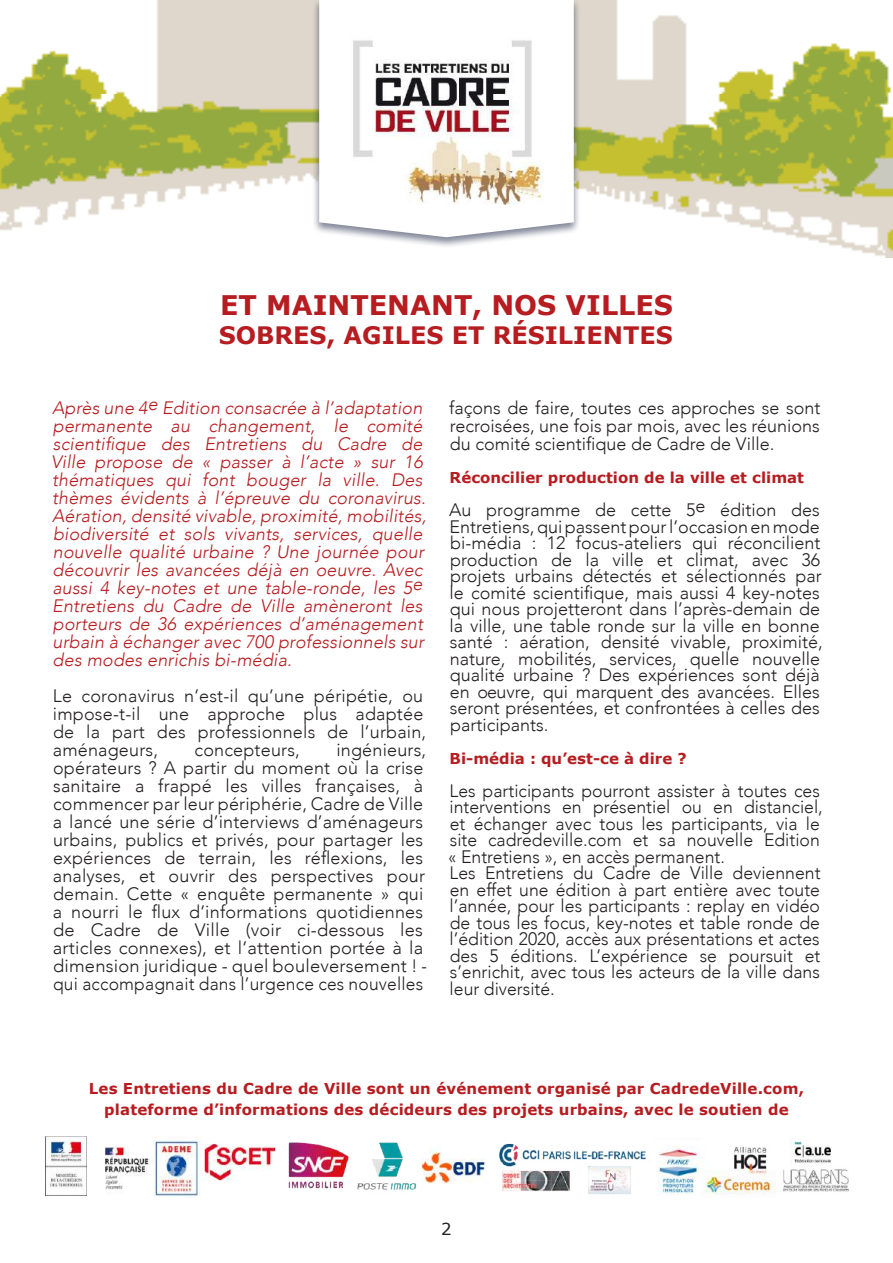
<style>
.page{position:relative;width:893px;height:1263px;background:#fff}
.page>*{position:absolute;margin:0;border:0;box-sizing:border-box;transform-origin:0 0}
.t1{font:700 27px "Verdana";color:#b61c20}
.t2{font:700 24px "Verdana";color:#b61c20}
.t3{font:300 18px/16.5px "Avenir";color:#231f20}
.t4{font:italic 300 18px/18px "Avenir";letter-spacing:.01em;color:#b61c20}
.t5{font:16.5px "Verdana";color:#231f20}
.t6{font:700 15px/21px "Verdana";letter-spacing:.01em;color:#b61c20;text-align:center}
</style>
<div class="page">
<img style="left:45px;top:1136px;width:803px;height:61px">
<img style="left:0;top:1px;width:892px;height:257px">
<div style="left:312px;top:0;width:269px;height:248px;background:#000b2f;opacity:.5"></div>
<svg style="left:319px;top:0;width:255px;height:237px"></svg>
<img style="left:339px;top:29px;width:206px;height:175px">
<h1 class="t1" style="left:220px;top:286px;width:454px">ET MAINTENANT, NOS VILLES</h1>
<h2 class="t2" style="left:219px;top:319px;width:456px">SOBRES, AGILES ET RÉSILIENTES</h2>
<p class="t4" style="left:51px;top:399px;width:377px">Après une 4e Edition consacrée à l’adaptation permanente au changement, le comité scientifique des Entretiens du Cadre de Ville propose de « passer à l’acte » sur 16 thématiques qui font bouger la ville. Des thèmes évidents à l’épreuve du coronavirus.<br>Aération, densité vivable, proximité, mobilités, biodiversité et sols vivants, services, quelle nouvelle qualité urbaine ? Une journée pour découvrir les avancées déjà en oeuvre. Avec aussi 4 key-notes et une table-ronde, les 5e Entretiens du Cadre de Ville amèneront les porteurs de 36 expériences d’aménagement urbain à échanger avec 700 professionnels sur des modes enrichis bi-média.</p>
<p class="t3" style="left:53px;top:687px;width:375px;line-height:18px">Le coronavirus n’est-il qu’une péripétie, ou impose-t-il une approche plus adaptée de la part des professionnels de l’urbain, aménageurs,</p>
<p class="t3" style="left:53px;top:741px;width:376px;line-height:18px;text-indent:284px">ingénieurs, opérateurs ? A partir du moment où la crise sanitaire a frappé les villes françaises, à commencer par leur périphérie, Cadre de Ville a lancé une série d’interviews d’aménageurs urbains, publics et privés, pour partager les expériences de terrain, les réflexions, les analyses, et ouvrir des perspectives pour demain. Cette « enquête permanente » qui a nourri le flux d’informations quotidiennes de Cadre de Ville (voir ci-dessous les articles connexes), et l’attention portée à la dimension juridique - quel bouleversement ! - qui accompagnait dans l’urgence ces nouvelles</p>
<p class="t3" style="left:195px;top:742px;width:107px">concepteurs,</p>
<p class="t3" style="left:449px;top:399px;width:373px;line-height:18px;text-align:justify">façons de faire, toutes ces approches se sont recroisées, une fois par mois, avec les réunions du comité scientifique de Cadre de Ville.</p>
<p class="t6" style="left:450px;top:467px;width:356px">Réconcilier production de la ville et climat</p>
<p class="t3" style="left:449px;top:502px;width:375px">Au programme de cette 5e édition des Entretiens, qui passent pour l’occasion en mode bi-média : 12 focus-ateliers qui réconcilient production de la ville et climat, avec 36 projets urbains détectés et sélectionnés par le comité scientifique, mais aussi 4 key-notes qui nous projetteront dans l’après-demain de la ville, une table ronde sur la ville en bonne santé : aération, densité vivable, proximité, nature, mobilités, services, quelle nouvelle qualité urbaine ? Des expériences sont déjà en oeuvre, qui marquent des avancées. Elles seront présentées, et confrontées à celles des participants.</p>
<p class="t6" style="left:450px;top:747px;width:239px">Bi-média : qu’est-ce à dire ?</p>
<p class="t3" style="left:448px;top:782px;width:376px">Les participants pourront assister à toutes ces interventions en présentiel ou en distanciel, et échanger avec tous les participants, via le site cadredeville.com et sa nouvelle Edition « Entretiens », en accès permanent.<br>Les Entretiens du Cadre de Ville deviennent en effet une édition à part entière avec toute l’année, pour les participants : replay en vidéo de tous les focus, key-notes et table ronde de l’édition 2020, accès aux présentations et actes des 5 éditions. L’expérience se poursuit et s’enrichit, avec tous les acteurs de la ville dans leur diversité.</p>
<p class="t6" style="left:89px;top:1078px;width:717px">Les Entretiens du Cadre de Ville sont un événement organisé par CadredeVille.com, plateforme d’informations des décideurs des projets urbains, avec le soutien de</p>
<p class="t5" style="left:441px;top:1218px;width:12px">2</p>
</div>
